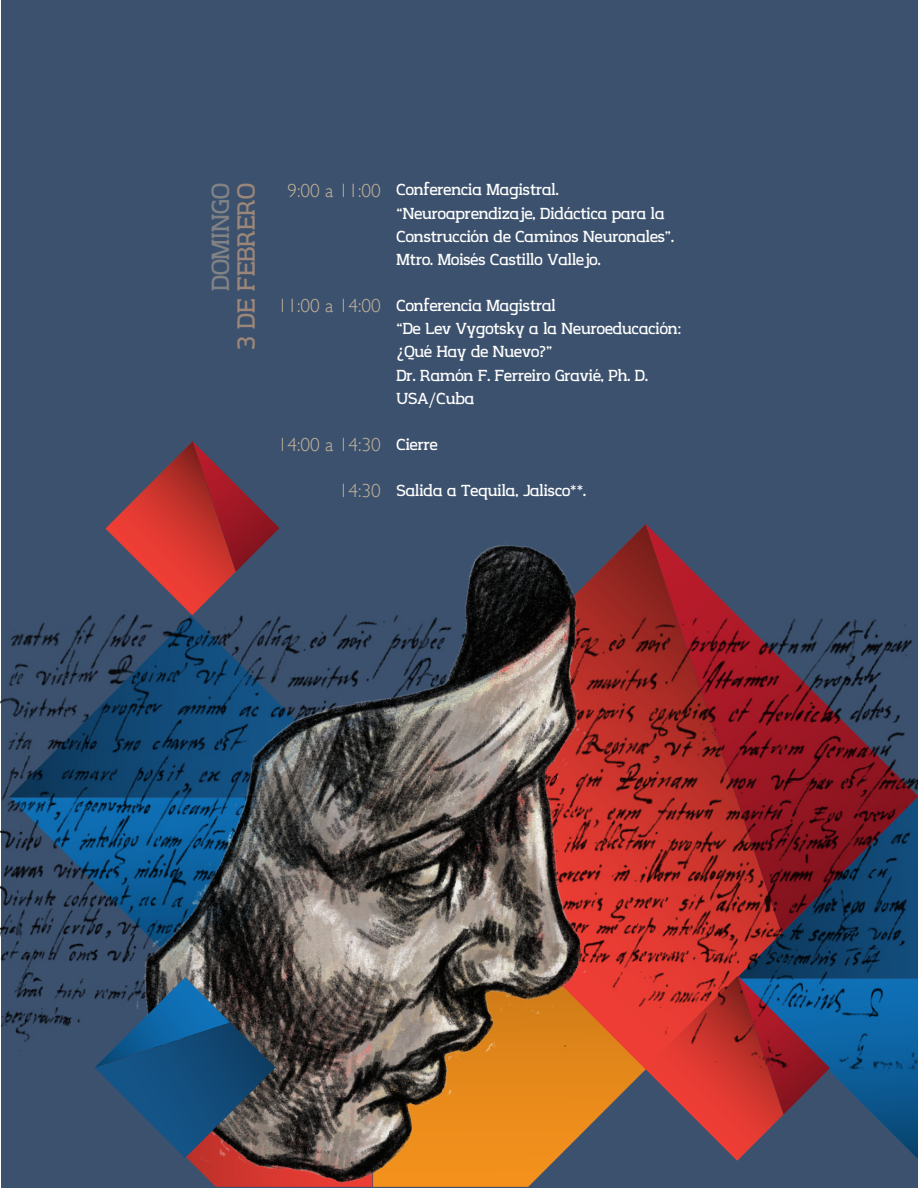
<style>
.page{position:relative;width:918px;height:1188px;background:#fff}
.page>*{position:absolute;margin:0;border:0;box-sizing:border-box;transform-origin:0 0}
.t1{font:30px "Creativ Zoo Serif";color:#9b8679}
.t2{font:30px "Creativ Zoo Serif";color:#808285}
.t3{font:19.35px/23.1px "Creativ Zoo Serif";color:#fff}
.t4{font:300 19.35px "Gill Sans";color:#c3b49b}
.s1{font-family:"Myriad Pro"}
</style>
<div class="page">
<div style="left:1px;top:0;width:917px;height:1187px;background:#3c516d"></div>
<svg style="left:718px;top:1090px;width:200px;height:71px"></svg>
<img style="left:0;top:603px;width:918px;height:487px">
<img style="left:48px;top:441px;width:670px;height:747px">
<svg style="left:95px;top:977px;width:181px;height:181px"></svg>
<h1 class="t2" style="left:197px;top:291px;width:109px;rotate:-90deg">DOMINGO</h1>
<h1 class="t1" style="left:223px;top:350px;width:168px;rotate:-90deg">3 DE FEBRERO</h1>
<p class="t4" style="left:288px;top:175px;width:95px">9:00 a 11:00</p>
<p class="t4" style="left:278px;top:291px;width:104px">11:00 a 14:00</p>
<p class="t4" style="left:278px;top:430px;width:104px">14:00 a 14:30</p>
<p class="t4" style="left:339px;top:476px;width:43px">14:30</p>
<p class="t3" style="left:397px;top:177px;width:279px">Conferencia Magistral. “Neuroaprendizaje, Didáctica para la Construcción de Caminos Neuronales”.<br>Mtro. Moisés Castillo Vallejo.</p>
<p class="t3" style="left:397px;top:293px;width:286px">Conferencia Magistral<br>“De Lev Vygotsky a la Neuroeducación: <span class="s1">¿</span>Qué Hay de Nuevo?”<br>Dr. Ramón F. Ferreiro Gravié, Ph. D.<br>USA/Cuba</p>
<p class="t3" style="left:397px;top:432px;width:42px">Cierre</p>
<p class="t3" style="left:397px;top:478px;width:191px">Salida a Tequila, Jalisco**.</p>
</div>
